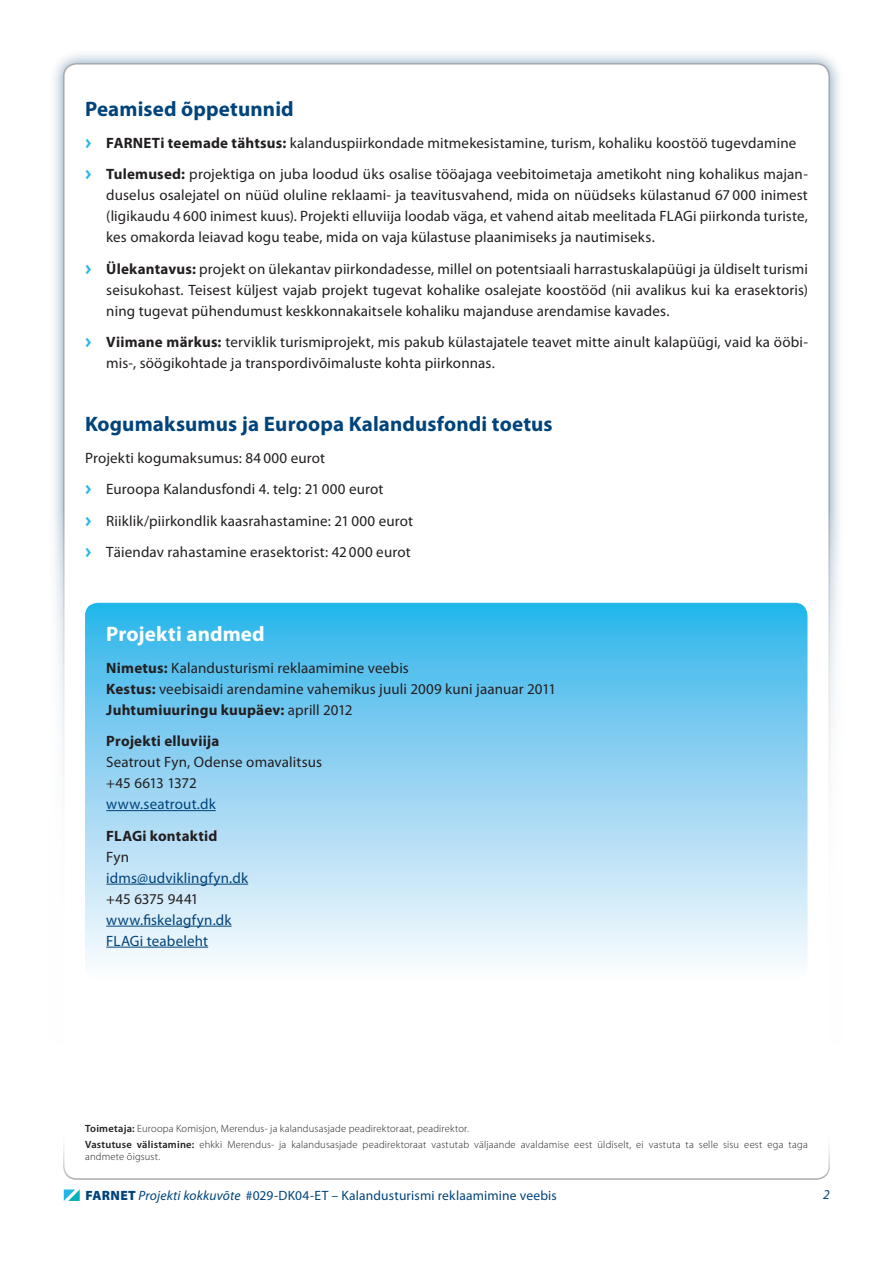
<style>
.page{position:relative;width:893px;height:1263px;background:#fff}
.page>*{position:absolute;margin:0;border:0;box-sizing:border-box;transform-origin:0 0}
.t1{font:700 21px "Myriad Pro";letter-spacing:.005em;color:#00447b}
.t2{font:700 21px "Myriad Pro";letter-spacing:.005em;color:#fff}
.t3{font:15px/21px "Myriad Pro";letter-spacing:.01em;color:#231f20}
.t4{font:15px/21px "Myriad Pro";letter-spacing:.01em;color:#00447b}
.t5{font:700 15px "Myriad Pro";letter-spacing:.015em;color:#231f20}
.t6{font:15px "Myriad Pro";letter-spacing:-.01em;color:#231f20}
.t7{font:13.5px "Myriad Pro";letter-spacing:.01em;color:#00447b}
.t8{font:italic 13.5px "Myriad Pro";color:#00447b}
.t9{font:300 10.5px/16.2px "Myriad Pro";letter-spacing:.015em;color:#231f20}
.s1{font-family:"Meta Plus Bold Caps";color:#26b6ea}
.s2{font-weight:700}
.s3{font-weight:600}
.s4{font-weight:900}
.s5{font-style:italic}
</style>
<div class="page">
<div style="left:49px;top:49px;width:795px;height:1165px;background:#00447b;opacity:.5"></div>
<div style="left:64px;top:64px;width:765px;height:1135px;background:#fff;border-radius:13px"></div>
<div style="left:0;top:510px;width:893px;height:753px;background:#fff"></div>
<svg style="left:64px;top:1189px;width:16px;height:12px"></svg>
<svg style="left:63px;top:1146px;width:767px;height:34px"></svg>
<svg style="left:85px;top:603px;width:722px;height:360px;background:#94d5f3"></svg>
<hr style="left:106px;top:810px;width:110px;height:1px;background:#00447b">
<hr style="left:106px;top:884px;width:142px;height:1px;background:#00447b">
<hr style="left:106px;top:926px;width:126px;height:1px;background:#00447b">
<hr style="left:106px;top:947px;width:102px;height:1px;background:#00447b">
<h1 class="t1" style="left:85px;top:95px;width:210px">Peamised õppetunnid</h1>
<p class="t3" style="left:85px;top:127px;width:724px;line-height:31.5px"><span class="s1">&gt;</span> <span class="s2">FARNETi teemade tähtsus:</span> kalanduspiirkondade mitmekesistamine, turism, kohaliku koostöö tugevdamine<br><span class="s1">&gt;</span> <span class="s2">Tulemused:</span> projektiga on juba loodud üks osalise tööajaga veebitoimetaja ametikoht ning kohalikus majan-</p>
<p class="t3" style="left:106px;top:184px;width:703px;text-align:justify">duselus osalejatel on nüüd oluline reklaami- ja teavitusvahend, mida on nüüdseks külastanud 67 000 inimest (ligikaudu 4 600 inimest kuus). Projekti elluviija loodab väga, et vahend aitab meelitada FLAGi piirkonda turiste, kes omakorda leiavad kogu teabe, mida on vaja külastuse plaanimiseks ja nautimiseks.</p>
<p class="t3" style="left:106px;top:258px;width:703px;text-align:justify;text-indent:-21px"><span class="s1">&gt;</span> <span class="s2">Ülekantavus:</span> projekt on ülekantav piirkondadesse, millel on potentsiaali harrastuskalapüügi ja üldiselt turismi seisukohast. Teisest küljest vajab projekt tugevat kohalike osalejate koostööd (nii avalikus kui ka erasektoris) ning tugevat pühendumust keskkonnakaitsele kohaliku majanduse arendamise kavades.</p>
<p class="t3" style="left:106px;top:331px;width:703px;text-indent:-21px"><span class="s1">&gt;</span> <span class="s2">Viimane märkus:</span> terviklik turismiprojekt, mis pakub külastajatele teavet mitte ainult kalapüügi, vaid ka ööbi&shy;mis-, söögikohtade ja transpordivõimaluste kohta piirkonnas.</p>
<h1 class="t1" style="left:85px;top:410px;width:469px">Kogumaksumus ja Euroopa Kalandusfondi toetus</h1>
<p class="t3" style="left:85px;top:442px;width:330px;line-height:31.5px">Projekti kogumaksumus: 84 000 eurot<br><span class="s1">&gt;</span> Euroopa Kalandusfondi 4. telg: 21 000 eurot<br><span class="s1">&gt;</span> Riiklik/piirkondlik kaasrahastamine: 21 000 eurot <span class="s1">&gt;</span> Täiendav rahastamine erasektorist: 42 000 eurot</p>
<h1 class="t2" style="left:106px;top:620px;width:160px">Projekti andmed</h1>
<p class="t3" style="left:106px;top:657px;width:451px"><span class="s2">Nimetus:</span> Kalandusturismi reklaamimine veebis<br><span class="s2">Kestus:</span> veebisaidi arendamine vahemikus juuli 2009 kuni jaanuar 2011<br><span class="s2">Juhtumiuuringu kuupäev:</span> aprill 2012</p>
<p class="t5" style="left:106px;top:731px;width:115px">Projekti elluviija</p>
<p class="t3" style="left:106px;top:751px;width:217px">Seatrout Fyn, Odense omavalitsus +45 6613 1372</p>
<p class="t4" style="left:106px;top:793px;width:111px">www.seatrout.dk</p>
<p class="t5" style="left:106px;top:826px;width:113px">FLAGi kontaktid</p>
<p class="t3" style="left:106px;top:846px;width:24px">Fyn</p>
<p class="t4" style="left:106px;top:867px;width:143px">idms@udviklingfyn.dk</p>
<p class="t6" style="left:106px;top:889px;width:94px">+45 6375 9441</p>
<p class="t4" style="left:106px;top:909px;width:127px">www.fiskelagfyn.dk<br>FLAGi teabeleht</p>
<p class="t9" style="left:85px;top:1120px;width:724px"><span class="s3">Toimetaja:</span> Euroopa Komisjon, Merendus- ja kalandusasjade peadirektoraat, peadirektor.<br><span class="s3">Vastutuse välistamine:</span> ehkki Merendus- ja kalandusasjade peadirektoraat vastutab väljaande avaldamise eest üldiselt, ei vastuta ta selle sisu eest ega taga</p>
<p class="t9" style="left:85px;top:1148px;width:77px">andmete õigsust.</p>
<p class="t7" style="left:85px;top:1187px;width:473px"><span class="s4">FARNET</span> <span class="s5">Projekti kokkuvõte</span> #029-DK04-ET – Kalandusturismi reklaamimine veebis</p>
<p class="t8" style="left:823px;top:1186px;width:8px">2</p>
</div>
